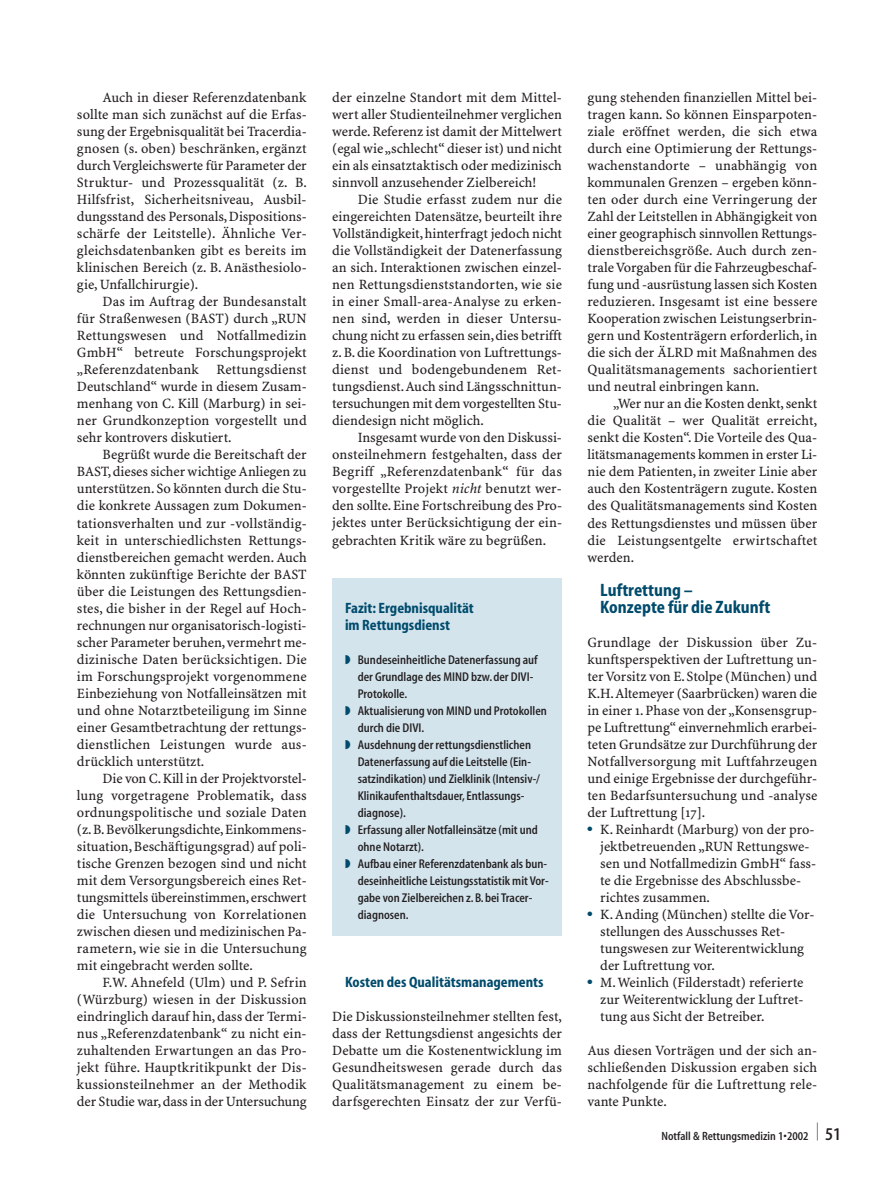
<style>
.page{position:relative;width:893px;height:1178px;background:#fff}
.page>*{position:absolute;margin:0;border:0;box-sizing:border-box;transform-origin:0 0}
.t1{font:700 condensed 18px/17px "S Myriad";color:#004b6c}
.t2{font:700 condensed 15px/17px "S Myriad";color:#004b6c}
.t3{font:14.25px/17px "S Minion Plus";color:#231f20;text-align:justify}
.t4{font:600 condensed 12.75px "S Myriad";color:#231f20}
.t5{font:600 condensed 12px "S Myriad";color:#231f20}
.s1{font-style:italic}
.s2{color:#004b6c}
.s3{font-size:18px}
</style>
<div class="page">
<div style="left:332px;top:578px;width:230px;height:357px;background:#d3e4ed"></div>
<p class="t3" style="left:77px;top:90px;width:231px;text-indent:26px">Auch in dieser Referenzdatenbank sollte man sich zunächst auf die Erfas&shy;sung der Ergebnisqualität bei Tracerdia&shy;gnosen (s. oben) beschränken, ergänzt durch Vergleichswerte für Parameter der Struktur- und Prozessqualität (z. B.<br>Hilfsfrist, Sicherheitsniveau, Ausbil&shy;dungsstand des Personals, Dispositions&shy;schärfe der Leitstelle). Ähnliche Ver&shy;gleichsdatenbanken gibt es bereits im klinischen Bereich (z. B. Anästhesiolo&shy;gie, Unfallchirurgie).</p>
<p class="t3" style="left:77px;top:294px;width:231px;text-indent:26px">Das im Auftrag der Bundesanstalt für Straßenwesen (BAST) durch „RUN Rettungswesen und Notfallmedizin GmbH“ betreute Forschungsprojekt „Referenzdatenbank Rettungsdienst Deutschland“ wurde in diesem Zusam&shy;menhang von C. Kill (Marburg) in sei&shy;ner Grundkonzeption vorgestellt und sehr kontrovers diskutiert.</p>
<p class="t3" style="left:77px;top:447px;width:231px;text-indent:26px">Begrüßt wurde die Bereitschaft der BAST, dieses sicher wichtige Anliegen zu unterstützen. So könnten durch die Stu&shy;die konkrete Aussagen zum Dokumen&shy;tationsverhalten und zur -vollständig&shy;keit in unterschiedlichsten Rettungs&shy;dienstbereichen gemacht werden. Auch könnten zukünftige Berichte der BAST über die Leistungen des Rettungsdien&shy;stes, die bisher in der Regel auf Hoch&shy;rechnungen nur organisatorisch-logisti&shy;scher Parameter beruhen, vermehrt me&shy;dizinische Daten berücksichtigen. Die im Forschungsprojekt vorgenommene Einbeziehung von Notfalleinsätzen mit und ohne Notarztbeteiligung im Sinne einer Gesamtbetrachtung der rettungs&shy;dienstlichen Leistungen wurde aus&shy;drücklich unterstützt.</p>
<p class="t3" style="left:77px;top:770px;width:231px;text-indent:26px">Die von C.Kill in der Projektvorstel&shy;lung vorgetragene Problematik, dass ordnungspolitische und soziale Daten (z. B. Bevölkerungsdichte, Einkommens&shy;situation, Beschäftigungsgrad) auf poli&shy;tische Grenzen bezogen sind und nicht mit dem Versorgungsbereich eines Ret&shy;tungsmittels übereinstimmen,erschwert die Untersuchung von Korrelationen zwischen diesen und medizinischen Pa&shy;rametern, wie sie in die Untersuchung mit eingebracht werden sollte.</p>
<p class="t3" style="left:77px;top:974px;width:231px;text-indent:26px">F.W. Ahnefeld (Ulm) und P. Sefrin (Würzburg) wiesen in der Diskussion eindringlich darauf hin, dass der Termi&shy;nus „Referenzdatenbank“ zu nicht ein&shy;zuhaltenden Erwartungen an das Pro&shy;jekt führe. Hauptkritikpunkt der Dis&shy;kussionsteilnehmer an der Methodik der Studie war,dass in der Untersuchung</p>
<p class="t3" style="left:332px;top:90px;width:231px">der einzelne Standort mit dem Mittel&shy;wert aller Studienteilnehmer verglichen werde. Referenz ist damit der Mittelwert (egal wie „schlecht“ dieser ist) und nicht ein als einsatztaktisch oder medizinisch sinnvoll anzusehender Zielbereich!</p>
<p class="t3" style="left:332px;top:192px;width:231px;text-indent:26px">Die Studie erfasst zudem nur die eingereichten Datensätze, beurteilt ihre Vollständigkeit, hinterfragt jedoch nicht die Vollständigkeit der Datenerfassung an sich. Interaktionen zwischen einzel&shy;nen Rettungsdienststandorten, wie sie in einer Small-area-Analyse zu erken&shy;nen sind, werden in dieser Untersu&shy;chung nicht zu erfassen sein,dies betrifft z. B. die Koordination von Luftrettungs&shy;dienst und bodengebundenem Ret&shy;tungsdienst.Auch sind Längsschnittun&shy;tersuchungen mit dem vorgestellten Stu&shy;diendesign nicht möglich.</p>
<p class="t3" style="left:332px;top:430px;width:231px;text-indent:26px">Insgesamt wurde von den Diskussi&shy;onsteilnehmern festgehalten, dass der Begriff „Referenzdatenbank“ für das vorgestellte Projekt <span class="s1">nicht</span> benutzt wer&shy;den sollte. Eine Fortschreibung des Pro&shy;jektes unter Berücksichtigung der ein&shy;gebrachten Kritik wäre zu begrüßen.</p>
<p class="t2" style="left:345px;top:600px;width:130px">Fazit: Ergebnisqualität im Rettungsdienst</p>
<p class="t4" style="left:345px;top:654px;width:194px"><span class="s2">◗</span> Bundeseinheitliche Datenerfassung auf</p>
<p class="t4" style="left:358px;top:671px;width:177px">der Grundlage des MIND bzw.der DIVI-</p>
<p class="t4" style="left:358px;top:688px;width:51px">Protokolle.</p>
<p class="t4" style="left:345px;top:705px;width:203px"><span class="s2">◗</span> Aktualisierung von MIND und Protokollen</p>
<p class="t4" style="left:358px;top:722px;width:68px">durch die DIVI.</p>
<p class="t4" style="left:345px;top:739px;width:187px"><span class="s2">◗</span> Ausdehnung der rettungsdienstlichen</p>
<p class="t4" style="left:358px;top:756px;width:175px">Datenerfassung auf die Leitstelle (Ein-</p>
<p class="t4" style="left:358px;top:773px;width:184px">satzindikation) und Zielklinik (Intensiv-/</p>
<p class="t4" style="left:358px;top:790px;width:168px">Klinikaufenthaltsdauer, Entlassungs-</p>
<p class="t4" style="left:358px;top:807px;width:50px">diagnose).</p>
<p class="t4" style="left:345px;top:824px;width:194px"><span class="s2">◗</span> Erfassung aller Notfalleinsätze (mit und</p>
<p class="t4" style="left:358px;top:841px;width:68px">ohne Notarzt).</p>
<p class="t4" style="left:345px;top:858px;width:204px"><span class="s2">◗</span> Aufbau einer Referenzdatenbank als bun-</p>
<p class="t4" style="left:358px;top:875px;width:192px">deseinheitliche Leistungsstatistik mit Vor-</p>
<p class="t4" style="left:358px;top:892px;width:176px">gabe von Zielbereichen z.B.bei Tracer-</p>
<p class="t4" style="left:358px;top:909px;width:52px">diagnosen.</p>
<p class="t2" style="left:345px;top:974px;width:200px">Kosten des Qualitätsmanagements</p>
<p class="t3" style="left:332px;top:1009px;width:231px">Die Diskussionsteilnehmer stellten fest, dass der Rettungsdienst angesichts der Debatte um die Kostenentwicklung im Gesundheitswesen gerade durch das Qualitätsmanagement zu einem be&shy;darfsgerechten Einsatz der zur Verfü-</p>
<p class="t3" style="left:587px;top:90px;width:231px">gung stehenden finanziellen Mittel bei&shy;tragen kann. So können Einsparpoten&shy;ziale eröffnet werden, die sich etwa durch eine Optimierung der Rettungs&shy;wachenstandorte – unabhängig von kommunalen Grenzen – ergeben könn&shy;ten oder durch eine Verringerung der Zahl der Leitstellen in Abhängigkeit von einer geographisch sinnvollen Rettungs&shy;dienstbereichsgröße. Auch durch zen&shy;trale Vorgaben für die Fahrzeugbeschaf&shy;fung und -ausrüstung lassen sich Kosten reduzieren. Insgesamt ist eine bessere Kooperation zwischen Leistungserbrin&shy;gern und Kostenträgern erforderlich, in die sich der ÄLRD mit Maßnahmen des Qualitätsmanagements sachorientiert und neutral einbringen kann.</p>
<p class="t3" style="left:587px;top:396px;width:231px;text-indent:26px">„Wer nur an die Kosten denkt, senkt die Qualität – wer Qualität erreicht, senkt die Kosten“. Die Vorteile des Qua&shy;litätsmanagements kommen in erster Li&shy;nie dem Patienten, in zweiter Linie aber auch den Kostenträgern zugute. Kosten des Qualitätsmanagements sind Kosten des Rettungsdienstes und müssen über die Leistungsentgelte erwirtschaftet werden.</p>
<p class="t1" style="left:600px;top:583px;width:172px">Luftrettung –<br>Konzepte für die Zukunft</p>
<p class="t3" style="left:587px;top:634px;width:231px">Grundlage der Diskussion über Zu&shy;kunftsperspektiven der Luftrettung un&shy;ter Vorsitz von E. Stolpe (München) und K.H.Altemeyer (Saarbrücken) waren die in einer 1. Phase von der „Konsensgrup&shy;pe Luftrettung“ einvernehmlich erarbei&shy;teten Grundsätze zur Durchführung der Notfallversorgung mit Luftfahrzeugen und einige Ergebnisse der durchgeführ&shy;ten Bedarfsuntersuchung und -analyse der Luftrettung [17].</p>
<p class="t3" style="left:600px;top:821px;width:217px;text-align:left;text-indent:-13px"><sup>●</sup> K. Reinhardt (Marburg) von der pro&shy;jektbetreuenden „RUN Rettungswe&shy;sen und Notfallmedizin GmbH“ fass&shy;te die Ergebnisse des Abschlussbe&shy;richtes zusammen.</p>
<p class="t3" style="left:600px;top:906px;width:216px;text-align:left;text-indent:-13px"><sup>●</sup> K. Anding (München) stellte die Vor&shy;stellungen des Ausschusses Ret&shy;tungswesen zur Weiterentwicklung der Luftrettung vor.</p>
<p class="t3" style="left:600px;top:974px;width:205px;text-indent:-13px"><sup>●</sup> M. Weinlich (Filderstadt) referierte zur Weiterentwicklung der Luftret&shy;tung aus Sicht der Betreiber.</p>
<p class="t3" style="left:587px;top:1043px;width:231px">Aus diesen Vorträgen und der sich an&shy;schließenden Diskussion ergaben sich nachfolgende für die Luftrettung rele&shy;vante Punkte.</p>
<p class="t5" style="left:661px;top:1131px;width:181px">Notfall &amp; Rettungsmedizin 1•2002 <sup>|</sup> <span class="s3">51</span></p>
</div>
